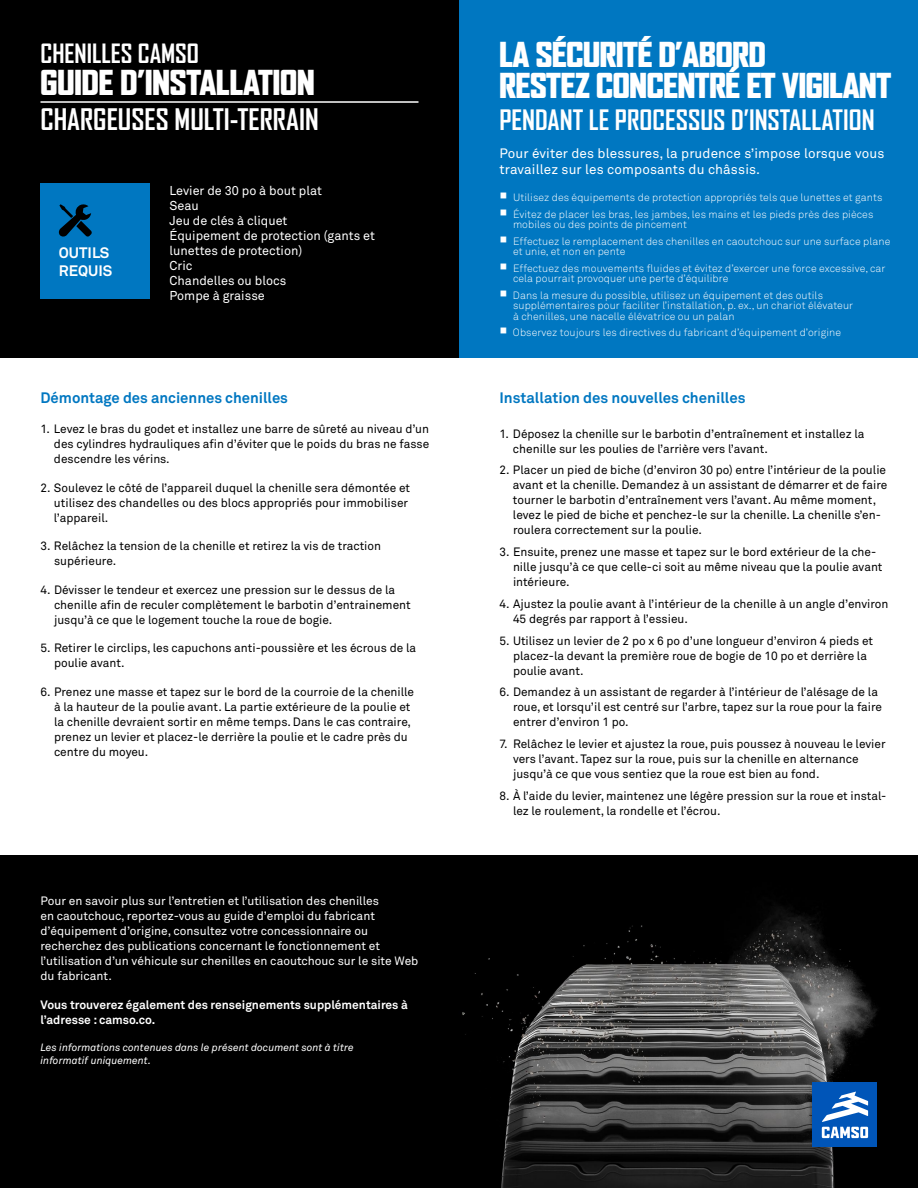
<style>
.page{position:relative;width:918px;height:1188px;background:#fff}
.page>*{position:absolute;margin:0;border:0;box-sizing:border-box;transform-origin:0 0}
.t1{font:900 33px/31.5px "Agency FB";letter-spacing:-.01em;color:#fff}
.t2{font:700 28.5px "Agency FB";color:#fff}
.t3{font:700 27px "Agency FB";color:#fff}
.t4{font:700 25.5px "Agency FB";color:#fff}
.t5{font:700 15px "Akkurat Office";color:#0077c1}
.t6{font:700 15px/18px "Akkurat Office";color:#fff}
.t7{font:13.5px/16.5px "Akkurat Office";letter-spacing:.01em;color:#fff}
.t8{font:12.75px/15px "Akkurat Office";color:#fff}
.t9{font:12px/15px "Akkurat Office";color:#000}
.t10{font:12px/15px "Akkurat Office";color:#fff}
.t11{font:700 12px/15px "Akkurat Office";color:#fff}
.t12{font:10.5px/10.5px "Akkurat Light Office";letter-spacing:.01em;color:#fff}
.t13{font:italic 10.5px/13.5px "Akkurat Office";color:#fff}
</style>
<div class="page">
<img style="left:0;top:855px;width:918px;height:333px">
<div style="left:0;top:0;width:459px;height:358px;background:#000"></div>
<hr style="left:40px;top:101px;width:378px;height:2px;background:#fff">
<div style="left:813px;top:1083px;width:64px;height:64px;background:#0055b8"></div>
<svg style="left:822px;top:1092px;width:46px;height:46px"></svg>
<div style="left:459px;top:0;width:459px;height:358px;background:#0077c1"></div>
<div style="left:40px;top:183px;width:110px;height:115px;background:#0077c1"></div>
<svg style="left:58px;top:204px;width:34px;height:33px"></svg>
<h3 class="t4" style="left:40px;top:39px;width:160px">CHENILLES CAMSO</h3>
<h1 class="t1" style="left:40px;top:67px;width:276px">GUIDE D’INSTALLATION</h1>
<h2 class="t2" style="left:40px;top:103px;width:280px">CHARGEUSES MULTI-TERRAIN</h2>
<p class="t6" style="left:59px;top:244px;width:55px">OUTILS<br>REQUIS</p>
<p class="t8" style="left:170px;top:183px;width:207px">Levier de 30 po à bout plat<br>Seau<br>Jeu de clés à cliquet<br>Équipement de protection (gants et lunettes de protection)<br>Cric<br>Chandelles ou blocs<br>Pompe à graisse</p>
<p class="t5" style="left:40px;top:389px;width:249px">Démontage des anciennes chenilles</p>
<p class="t9" style="left:54px;top:422px;width:377px;text-align:justify;text-indent:-13px">1. Levez le bras du godet et installez une barre de sûreté au niveau d’un des cylindres hydrauliques afin d’éviter que le poids du bras ne fasse descendre les vérins.</p>
<p class="t9" style="left:54px;top:480px;width:358px;text-indent:-13px">2. Soulevez le côté de l’appareil duquel la chenille sera démontée et utilisez des chandelles ou des blocs appropriés pour immobiliser l’appareil.</p>
<p class="t9" style="left:54px;top:539px;width:329px;text-indent:-14px">3. Relâchez la tension de la chenille et retirez la vis de traction supérieure.</p>
<p class="t9" style="left:54px;top:582px;width:358px;text-indent:-13px">4. Dévisser le tendeur et exercez une pression sur le dessus de la chenille afin de reculer complètement le barbotin d’entrainement jusqu’à ce que le logement touche la roue de bogie.</p>
<p class="t9" style="left:54px;top:641px;width:364px;text-indent:-13px">5. Retirer le circlips, les capuchons anti-poussière et les écrous de la poulie avant.</p>
<p class="t9" style="left:54px;top:684px;width:362px;text-indent:-13px">6. Prenez une masse et tapez sur le bord de la courroie de la chenille à la hauteur de la poulie avant. La partie extérieure de la poulie et la chenille devraient sortir en même temps. Dans le cas contraire, prenez un levier et placez-le derrière la poulie et le cadre près du centre du moyeu.</p>
<p class="t10" style="left:40px;top:894px;width:379px">Pour en savoir plus sur l’entretien et l’utilisation des chenilles<br>en caoutchouc, reportez-vous au guide d’emploi du fabricant d’équipement d’origine, consultez votre concessionnaire ou recherchez des publications concernant le fonctionnement et l’utilisation d’un véhicule sur chenilles en caoutchouc sur le site Web du fabricant.</p>
<p class="t11" style="left:40px;top:997px;width:369px">Vous trouverez également des renseignements supplémentaires à l’adresse : camso.co.</p>
<p class="t13" style="left:40px;top:1041px;width:315px">Les informations contenues dans le présent document sont à titre informatif uniquement.</p>
<h1 class="t1" style="left:500px;top:39px;width:393px">LA SÉCURITÉ D’ABORD<br>RESTEZ CONCENTRÉ ET VIGILANT</h1>
<h3 class="t3" style="left:500px;top:104px;width:377px">PENDANT LE PROCESSUS D’INSTALLATION</h3>
<p class="t7" style="left:500px;top:145px;width:386px">Pour éviter des blessures, la prudence s’impose lorsque vous travaillez sur les composants du châssis.</p>
<p class="t12" style="left:500px;top:192px;width:385px">○ Utilisez des équipements de protection appropriés tels que lunettes et gants</p>
<p class="t12" style="left:513px;top:209px;width:362px;text-indent:-13px">○ Évitez de placer les bras, les jambes, les mains et les pieds près des pièces mobiles ou des points de pincement</p>
<p class="t12" style="left:513px;top:236px;width:379px;text-indent:-14px">○ Effectuez le remplacement des chenilles en caoutchouc sur une surface plane et unie, et non en pente</p>
<p class="t12" style="left:513px;top:263px;width:374px;text-indent:-13px">○ Effectuez des mouvements fluides et évitez d’exercer une force excessive, car cela pourrait provoquer une perte d’équilibre</p>
<p class="t12" style="left:513px;top:290px;width:342px;text-indent:-14px">○ Dans la mesure du possible, utilisez un équipement et des outils supplémentaires pour faciliter l’installation, p. ex., un chariot élévateur à chenilles, une nacelle élévatrice ou un palan</p>
<p class="t12" style="left:500px;top:327px;width:343px">○ Observez toujours les directives du fabricant d’équipement d’origine</p>
<p class="t5" style="left:500px;top:389px;width:248px">Installation des nouvelles chenilles</p>
<p class="t9" style="left:513px;top:426px;width:353px;text-indent:-13px">1. Déposez la chenille sur le barbotin d’entraînement et installez la chenille sur les poulies de l’arrière vers l’avant.</p>
<p class="t9" style="left:513px;top:463px;width:376px;text-indent:-13px">2. Placer un pied de biche (d’environ 30 po) entre l’intérieur de la poulie avant et la chenille. Demandez à un assistant de démarrer et de faire tourner le barbotin d’entraînement vers l’avant. Au même moment, levez le pied de biche et penchez-le sur la chenille. La chenille s’en&shy;roulera correctement sur la poulie.</p>
<p class="t9" style="left:513px;top:545px;width:371px;text-indent:-13px">3. Ensuite, prenez une masse et tapez sur le bord extérieur de la che&shy;nille jusqu’à ce que celle-ci soit au même niveau que la poulie avant intérieure.</p>
<p class="t9" style="left:513px;top:597px;width:377px;text-indent:-13px">4. Ajustez la poulie avant à l’intérieur de la chenille à un angle d’environ<br>45 degrés par rapport à l’essieu.</p>
<p class="t9" style="left:513px;top:633px;width:362px;text-indent:-13px">5. Utilisez un levier de 2 po x 6 po d’une longueur d’environ 4 pieds et placez-la devant la première roue de bogie de 10 po et derrière la poulie avant.</p>
<p class="t9" style="left:513px;top:685px;width:371px;text-indent:-13px">6. Demandez à un assistant de regarder à l’intérieur de l’alésage de la roue, et lorsqu’il est centré sur l’arbre, tapez sur la roue pour la faire entrer d’environ 1 po.</p>
<p class="t9" style="left:513px;top:737px;width:374px;text-indent:-13px">7. Relâchez le levier et ajustez la roue, puis poussez à nouveau le levier vers l’avant. Tapez sur la roue, puis sur la chenille en alternance jusqu’à ce que vous sentiez que la roue est bien au fond.</p>
<p class="t9" style="left:513px;top:789px;width:375px;text-indent:-13px">8. À l’aide du levier, maintenez une légère pression sur la roue et instal&shy;lez le roulement, la rondelle et l’écrou.</p>
</div>
